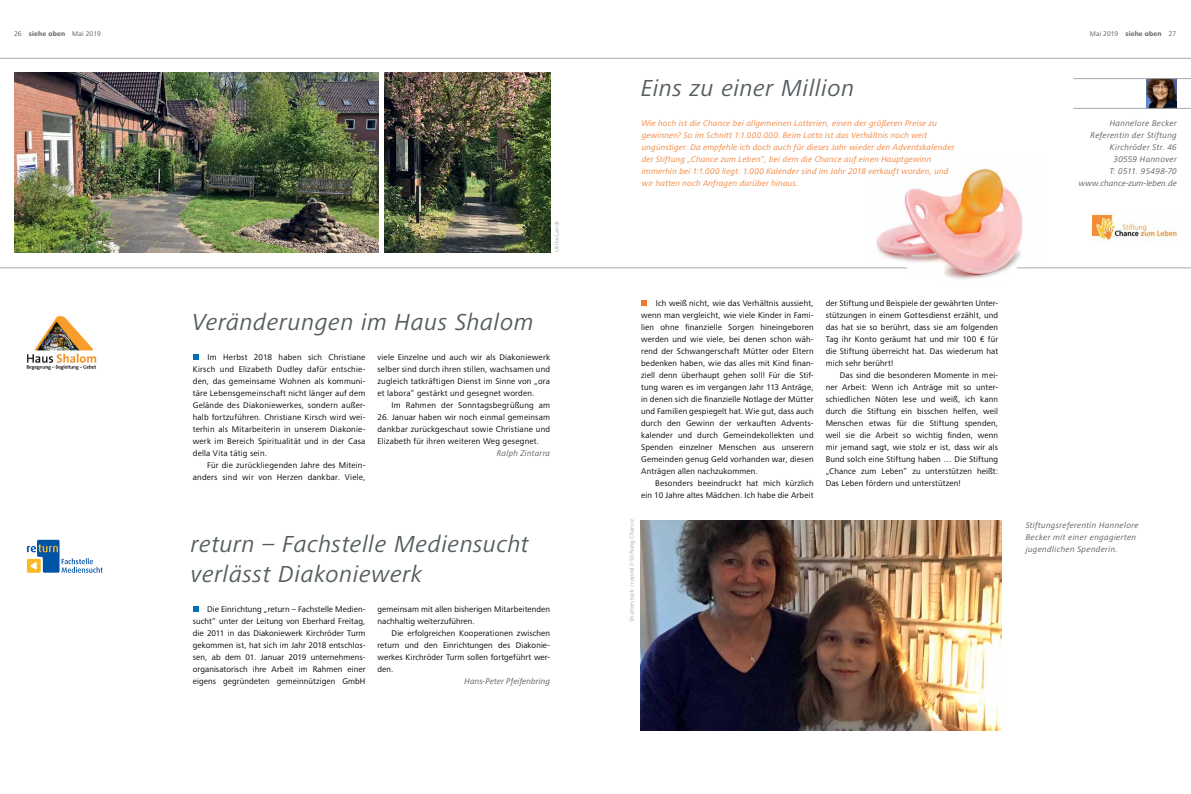
<style>
.page{position:relative;width:1191px;height:794px;background:#fff}
.page>*{position:absolute;margin:0;border:0;box-sizing:border-box;transform-origin:0 0}
.t1{font:italic 24px "Frutiger Next Pro";letter-spacing:.025em;color:#555d60}
.t2{font:8.5px/12px "Frutiger Next Pro";letter-spacing:.02em;color:#000;text-align:justify}
.t3{font:italic 8.5px/12px "Frutiger Next Pro";letter-spacing:.02em;color:#f58238}
.t4{font:italic 8.5px/12px "Frutiger Next Pro";letter-spacing:.03em;color:#555d60;text-align:right}
.t5{font:7px "Frutiger Next Pro";color:#555d60}
.t6{font:6px "Frutiger Next Pro";letter-spacing:.02em;color:#a7a9ac}
.s1{font-weight:700}
</style>
<div class="page">
<hr style="left:0;top:267px;width:1191px;height:1px;background:#a7a9ac">
<img style="left:868px;top:168px;width:176px;height:112px">
<svg style="left:641px;top:300px;width:6px;height:6px"></svg>
<img style="left:1092px;top:213px;width:84px;height:29px">
<img style="left:1146px;top:79px;width:30px;height:29px">
<hr style="left:1073px;top:78px;width:118px;height:1px;background:#a7a9ac">
<hr style="left:1073px;top:108px;width:118px;height:1px;background:#a7a9ac">
<img style="left:641px;top:520px;width:360px;height:210px">
<svg style="left:27px;top:540px;width:76px;height:33px"></svg>
<svg style="left:193px;top:606px;width:6px;height:6px"></svg>
<hr style="left:0;top:58px;width:1191px;height:1px;background:#a7a9ac">
<img style="left:14px;top:72px;width:364px;height:180px">
<img style="left:384px;top:72px;width:166px;height:180px">
<img style="left:27px;top:316px;width:69px;height:53px">
<svg style="left:193px;top:354px;width:6px;height:6px"></svg>
<p class="t5" style="left:14px;top:30px;width:88px">26 <span class="s1">siehe oben</span> Mai 2019</p>
<p class="t6" style="left:553px;top:252px;width:33px;rotate:-90deg">Ulrike Landt</p>
<h1 class="t1" style="left:193px;top:308px;width:342px">Veränderungen im Haus Shalom</h1>
<p class="t2" style="left:193px;top:351px;width:174px;text-indent:15px">Im Herbst 2018 haben sich Christiane Kirsch und Elizabeth Dudley dafür entschie&shy;den, das gemeinsame Wohnen als kommuni&shy;täre Lebensgemeinschaft nicht länger auf dem Gelände des Diakoniewerkes, sondern außer&shy;halb fortzuführen. Christiane Kirsch wird wei&shy;terhin als Mitarbeiterin in unserem Diakonie&shy;werk im Bereich Spiritualität und in der Casa della Vita tätig sein.</p>
<p class="t2" style="left:193px;top:459px;width:174px;text-align:right">Für die zurückliegenden Jahre des Mitein&shy;anders sind wir von Herzen dankbar. Viele,</p>
<p class="t2" style="left:377px;top:351px;width:174px">viele Einzelne und auch wir als Diakoniewerk selber sind durch ihren stillen, wachsamen und zugleich tatkräftigen Dienst im Sinne von „ora et labora“ gestärkt und gesegnet worden.</p>
<p class="t2" style="left:392px;top:399px;width:160px">Im Rahmen der Sonntagsbegrüßung am</p>
<p class="t2" style="left:377px;top:411px;width:174px">26. Januar haben wir noch einmal gemeinsam dankbar zurückgeschaut sowie Christiane und Elizabeth für ihren weiteren Weg gesegnet.</p>
<p class="t4" style="left:497px;top:447px;width:55px">Ralph Zintarra</p>
<h1 class="t1" style="left:641px;top:74px;width:215px">Eins zu einer Million</h1>
<p class="t3" style="left:642px;top:117px;width:314px">Wie hoch ist die Chance bei allgemeinen Lotterien, einen der größeren Preise zu gewinnen? So im Schnitt 1:1.000.000. Beim Lotto ist das Verhältnis noch weit ungünstiger. Da empfehle ich doch auch für dieses Jahr wieder den Adventskalender der Stiftung „Chance zum Leben“, bei dem die Chance auf einen Hauptgewinn immerhin bei 1:1.000 liegt. 1.000 Kalender sind im Jahr 2018 verkauft worden, und wir hatten noch Anfragen darüber hinaus.</p>
<p class="t2" style="left:641px;top:297px;width:174px;text-indent:15px">Ich weiß nicht, wie das Verhältnis aussieht, wenn man vergleicht, wie viele Kinder in Fami&shy;lien ohne finanzielle Sorgen hineingeboren werden und wie viele, bei denen schon wäh&shy;rend der Schwangerschaft Mütter oder Eltern bedenken haben, wie das alles mit Kind finan&shy;ziell denn überhaupt gehen soll! Für die Stif&shy;tung waren es im vergangen Jahr 113 Anträge, in denen sich die finanzielle Notlage der Mütter und Familien gespiegelt hat. Wie gut, dass auch durch den Gewinn der verkauften Advents&shy;kalender und durch Gemeindekollekten und Spenden einzelner Menschen aus unserern Gemeinden genug Geld vorhanden war, diesen Anträgen allen nachzukommen.</p>
<p class="t2" style="left:641px;top:477px;width:174px;text-align:right">Besonders beeindruckt hat mich kürzlich<br>ein 10 Jahre altes Mädchen. Ich habe die Arbeit</p>
<p class="t2" style="left:825px;top:297px;width:174px">der Stiftung und Beispiele der gewährten Unter&shy;stützungen in einem Gottesdienst erzählt, und das hat sie so berührt, dass sie am folgenden Tag ihr Konto geräumt hat und mir 100 € für die Stiftung überreicht hat. Das wiederum hat mich sehr berührt!</p>
<p class="t2" style="left:825px;top:369px;width:174px;text-indent:14px">Das sind die besonderen Momente in mei&shy;ner Arbeit: Wenn ich Anträge mit so unter&shy;schiedlichen Nöten lese und weiß, ich kann durch die Stiftung ein bisschen helfen, weil Menschen etwas für die Stiftung spenden, weil sie die Arbeit so wichtig finden, wenn mir jemand sagt, wie stolz er ist, dass wir als Bund solch eine Stiftung haben … Die Stiftung „Chance zum Leben“ zu unterstützen heißt:<br>Das Leben fördern und unterstützen!</p>
<p class="t5" style="left:1089px;top:30px;width:88px">Mai 2019 <span class="s1">siehe oben</span> 27</p>
<p class="t4" style="left:1078px;top:117px;width:100px">Hannelore Becker<br>Referentin der Stiftung<br>Kirchröder Str. 46<br>30559 Hannover<br>T: 0511. 95498-70 www.chance-zum-leben.de</p>
<p class="t6" style="left:628px;top:622px;width:104px;rotate:-90deg">Shutterstock / coprid // Stiftung Chance</p>
<p class="t4" style="left:1025px;top:519px;width:114px;text-align:left">Stiftungsreferentin Hannelore<br>Becker mit einer engagierten</p>
<h1 class="t1" style="left:191px;top:530px;width:339px">return – Fachstelle Mediensucht</h1>
<p class="t4" style="left:1025px;top:543px;width:94px">jugendlichen Spenderin.</p>
<h1 class="t1" style="left:191px;top:560px;width:232px">verlässt Diakoniewerk</h1>
<p class="t2" style="left:193px;top:603px;width:174px;text-indent:14px">Die Einrichtung „return – Fachstelle Medien&shy;sucht“ unter der Leitung von Eberhard Freitag, die 2011 in das Diakoniewerk Kirchröder Turm gekommen ist, hat sich im Jahr 2018 entschlos&shy;sen, ab dem 01. Januar 2019 unternehmens&shy;organisatorisch ihre Arbeit im Rahmen einer eigens gegründeten gemeinnützigen GmbH</p>
<p class="t2" style="left:377px;top:603px;width:174px">gemeinsam mit allen bisherigen Mitarbeitenden nachhaltig weiterzuführen.</p>
<p class="t2" style="left:377px;top:627px;width:174px;text-indent:14px">Die erfolgreichen Kooperationen zwischen return und den Einrichtungen des Diakonie&shy;werkes Kirchröder Turm sollen fortgeführt wer&shy;den.</p>
<p class="t4" style="left:464px;top:675px;width:87px">Hans-Peter Pfeifenbring</p>
</div>
